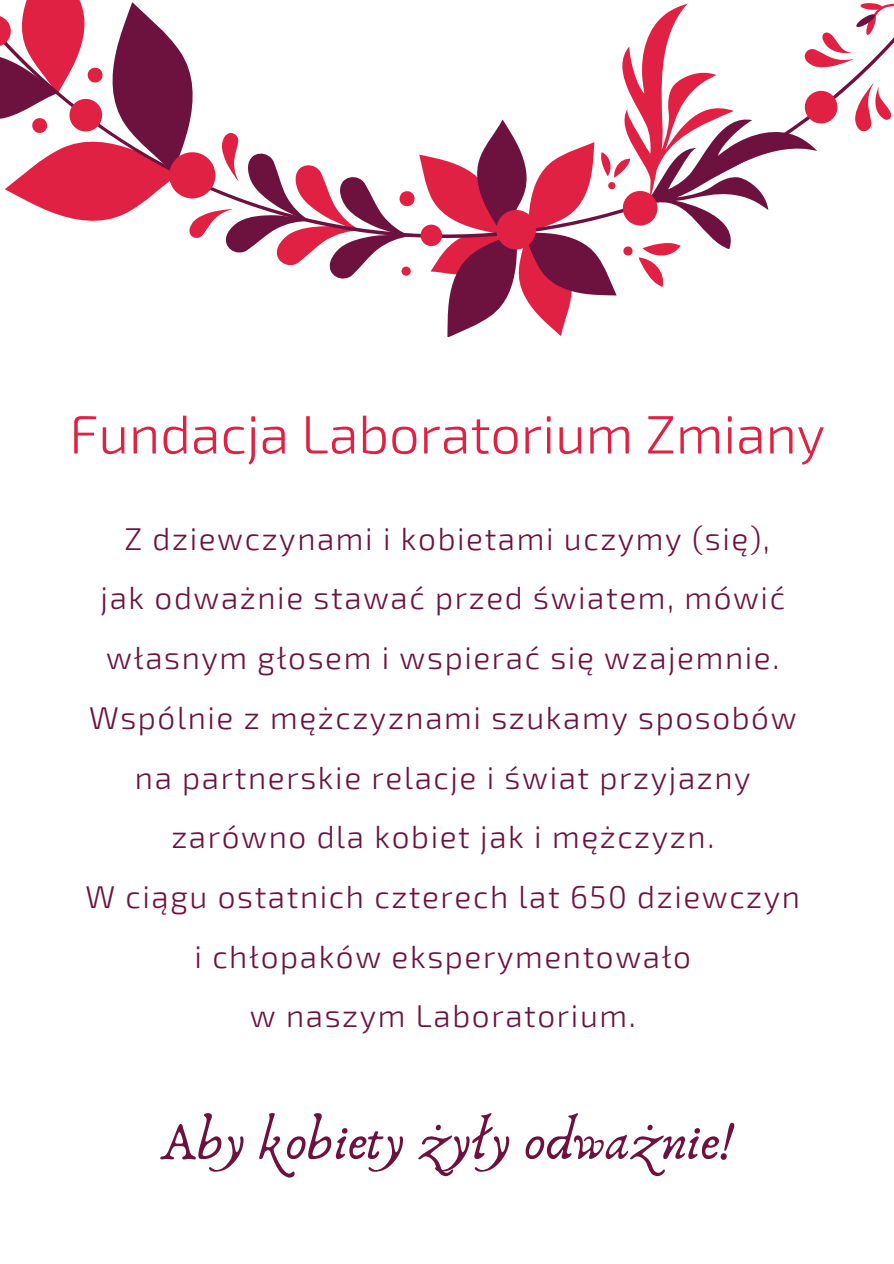
<style>
.page{position:relative;width:894px;height:1264px;background:#fff}
.page>*{position:absolute;margin:0;border:0;box-sizing:border-box;transform-origin:0 0}
.t1{font:300 54px "Exo 2";color:#e12143}
.t2{font:54px "Anaktoria";color:#6d123f}
.t3{font:300 31.5px/59.7px "Exo 2";letter-spacing:.05em;color:#6d123f;text-align:center}
</style>
<div class="page">
<svg style="left:0;top:0;width:893px;height:336px"></svg>
<h1 class="t1" style="left:69px;top:399px;width:757px">Fundacja Laboratorium Zmiany</h1>
<p class="t3" style="left:85px;top:507px;width:715px">Z dziewczynami i kobietami uczymy (się),<br>jak odważnie stawać przed światem, mówić własnym głosem i wspierać się wzajemnie.<br>Wspólnie z mężczyznami szukamy sposobów na partnerskie relacje i świat przyjazny zarówno dla kobiet jak i mężczyzn.<br>W ciągu ostatnich czterech lat 650 dziewczyn i chłopaków eksperymentowało<br>w naszym Laboratorium.</p>
<h1 class="t2" style="left:159px;top:1108px;width:574px">Aby kobiety żyły odważnie!</h1>
</div>
